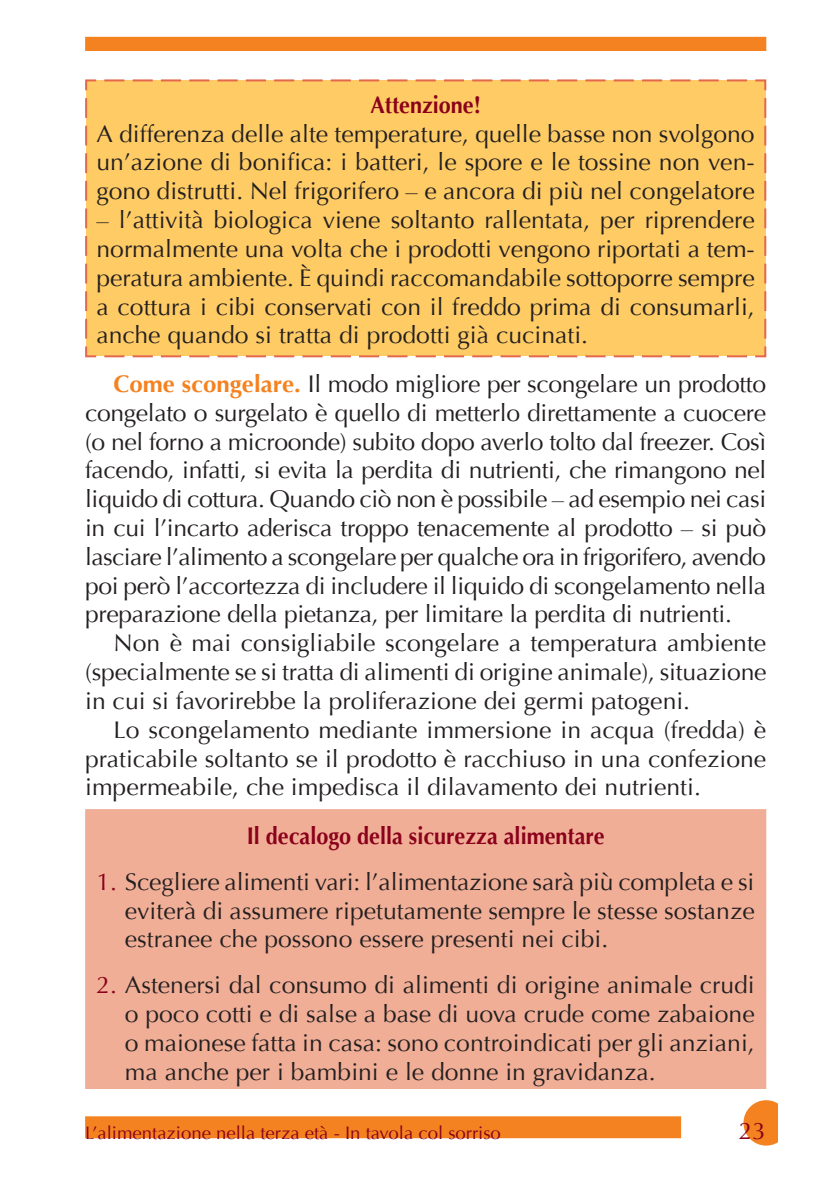
<style>
.page{position:relative;width:840px;height:1191px;background:#fff}
.page>*{position:absolute;margin:0;border:0;box-sizing:border-box;transform-origin:0 0}
.t1{font:24px/28.8px "Optima";color:#231f20;text-align:justify}
.t2{font:700 24px "Optima";color:#8a011b;scale:.9 1}
.t3{font:24px "Optima";color:#8a011b}
.t4{font:18px "Optima";color:#8a011b}
.s1{font-weight:700;color:#f58220}
.s2{color:#8a011b}
</style>
<div class="page">
<div style="left:86px;top:1117px;width:593px;height:20px;background:#f58220"></div>
<div style="left:85px;top:1116px;width:595px;height:22px;border:2px solid #f58220"></div>
<div style="left:744px;top:1101px;width:43px;height:43px;background:#f58220;border-radius:50%"></div>
<div style="left:743px;top:1100px;width:45px;height:45px;border:2px solid #f58220;border-radius:50%"></div>
<div style="left:778px;top:1101px;width:9px;height:43px;background:#fff"></div>
<div style="left:86px;top:38px;width:678px;height:12px;background:#f58220"></div>
<div style="left:85px;top:37px;width:680px;height:14px;border:2px solid #f58220"></div>
<div style="left:85px;top:79px;width:681px;height:279px;background:#fecb64"></div>
<div style="left:86px;top:810px;width:678px;height:278px;background:#f1ae96"></div>
<div style="left:85px;top:809px;width:680px;height:280px;border:2px solid #f1ae96"></div>
<p class="t2" style="left:370px;top:91px;width:124px">Attenzione!</p>
<p class="t1" style="left:96px;top:119px;width:659px">A differenza delle alte temperature, quelle basse non svolgono un’azione di bonifica: i batteri, le spore e le tossine non ven&shy;gono distrutti. Nel frigorifero – e ancora di più nel congelatore</p>
<p class="t1" style="left:96px;top:206px;width:659px">– l’attività biologica viene soltanto rallentata, per riprendere normalmente una volta che i prodotti vengono riportati a tem&shy;peratura ambiente. È quindi raccomandabile sottoporre sempre a cottura i cibi conservati con il freddo prima di consumarli, anche quando si tratta di prodotti già cucinati.</p>
<p class="t1" style="left:85px;top:370px;width:682px;text-indent:28px"><span class="s1">Come scongelare.</span> Il modo migliore per scongelare un prodotto congelato o surgelato è quello di metterlo direttamente a cuocere (o nel forno a microonde) subito dopo averlo tolto dal freezer. Così facendo, infatti, si evita la perdita di nutrienti, che rimangono nel liquido di cottura. Quando ciò non è possibile – ad esempio nei casi in cui l’incarto aderisca troppo tenacemente al prodotto – si può lasciare l’alimento a scongelare per qualche ora in frigorifero, avendo poi però l’accortezza di includere il liquido di scongelamento nella preparazione della pietanza, per limitare la perdita di nutrienti.</p>
<p class="t1" style="left:85px;top:629px;width:682px;text-indent:28px">Non è mai consigliabile scongelare a temperatura ambiente (specialmente se si tratta di alimenti di origine animale), situazione in cui si favorirebbe la proliferazione dei germi patogeni.</p>
<p class="t1" style="left:85px;top:715px;width:682px;text-indent:28px">Lo scongelamento mediante immersione in acqua (fredda) è praticabile soltanto se il prodotto è racchiuso in una confezione impermeabile, che impedisca il dilavamento dei nutrienti.</p>
<p class="t2" style="left:246px;top:822px;width:399px">Il decalogo della sicurezza alimentare</p>
<p class="t1" style="left:125px;top:867px;width:631px;text-indent:-28px"><span class="s2">1.</span> Scegliere alimenti vari: l’alimentazione sarà più completa e si eviterà di assumere ripetutamente sempre le stesse sostanze estranee che possono essere presenti nei cibi.</p>
<p class="t1" style="left:125px;top:971px;width:631px;text-indent:-28px"><span class="s2">2.</span> Astenersi dal consumo di alimenti di origine animale crudi o poco cotti e di salse a base di uova crude come zabaione o maionese fatta in casa: sono controindicati per gli anziani, ma anche per i bambini e le donne in gravidanza.</p>
<p class="t4" style="left:85px;top:1122px;width:417px">L’alimentazione nella terza età - In tavola col sorriso</p>
<p class="t3" style="left:738px;top:1117px;width:25px">23</p>
</div>
